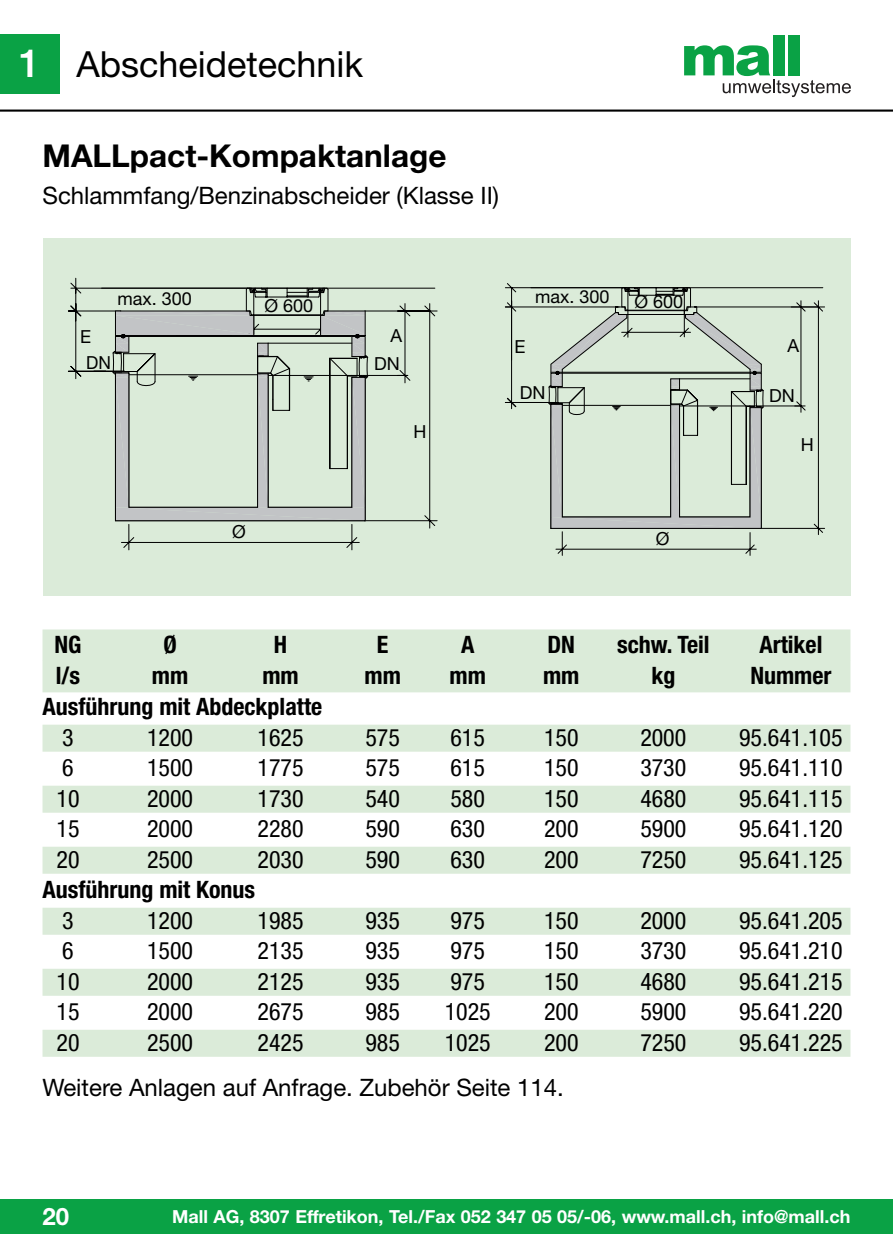
<style>
.page{position:relative;width:893px;height:1259px;background:#fff}
.page>*{position:absolute;margin:0;border:0;box-sizing:border-box;transform-origin:0 0}
.t1{font:36px "Helvetica Neue";color:#000}
.t2{font:700 31.5px "Helvetica Neue";color:#000}
.t3{font:condensed 24px "Helvetica Neue";color:#000}
.t4{font:700 condensed 24px/30.6px "Helvetica Neue";color:#000}
.t5{font:24px "Helvetica Neue";color:#000}
.t6{font:700 24px "Helvetica Neue";color:#fff}
.t7{font:700 18px "Helvetica Neue";color:#fff}
.t8{font:18px "Helvetica Neue";color:#000}
.t9{font:18px "Helvetica Neue";color:#000;scale:.96 1}
.s1{font-weight:500;font-size:39px;color:#fff}
.s2{font-weight:400}
</style>
<div class="page">
<div style="left:0;top:34px;width:60px;height:60px;background:#0aa245"></div>
<hr style="left:0;top:110px;width:893px;height:2px;background:#000">
<div style="left:0;top:1199px;width:893px;height:34px;background:#0aa245"></div>
<div style="left:773px;top:35px;width:11px;height:40px;background:#0aa245"></div>
<div style="left:789px;top:35px;width:11px;height:40px;background:#0aa245"></div>
<svg style="left:684px;top:45px;width:167px;height:52px"></svg>
<div style="left:43px;top:629px;width:807px;height:32px;background:#dbebd9"></div>
<div style="left:43px;top:661px;width:807px;height:31px;background:#dbebd9"></div>
<div style="left:43px;top:724px;width:807px;height:27px;background:#dbebd9"></div>
<div style="left:43px;top:785px;width:807px;height:27px;background:#dbebd9"></div>
<div style="left:43px;top:846px;width:807px;height:27px;background:#dbebd9"></div>
<div style="left:43px;top:907px;width:807px;height:27px;background:#dbebd9"></div>
<div style="left:43px;top:968px;width:807px;height:27px;background:#dbebd9"></div>
<div style="left:43px;top:1029px;width:807px;height:27px;background:#dbebd9"></div>
<div style="left:43px;top:238px;width:807px;height:357px;background:#dbebd9"></div>
<svg style="left:68px;top:278px;width:370px;height:273px"></svg>
<hr style="left:102px;top:288px;width:333px;height:1px;background:#000">
<svg style="left:111px;top:287px;width:258px;height:234px"></svg>
<svg style="left:555px;top:306px;width:270px;height:250px"></svg>
<hr style="left:531px;top:287px;width:292px;height:1px;background:#000">
<svg style="left:504px;top:283px;width:315px;height:246px"></svg>
<p class="t1" style="left:19px;top:52px;width:346px"><span class="s1">1</span> Abscheidetechnik</p>
<p class="t2" style="left:43px;top:145px;width:405px">MALLpact-Kompaktanlage</p>
<p class="t5" style="left:43px;top:187px;width:458px">Schlammfang/Benzinabscheider (Klasse II)</p>
<p class="t8" style="left:80px;top:330px;width:12px">E</p>
<p class="t9" style="left:86px;top:356px;width:27px">DN</p>
<p class="t8" style="left:535px;top:290px;width:76px">max. 300</p>
<p class="t8" style="left:117px;top:292px;width:76px">max. 300</p>
<p class="t8" style="left:635px;top:295px;width:50px">Ø 600</p>
<p class="t8" style="left:390px;top:329px;width:13px">A</p>
<p class="t8" style="left:264px;top:299px;width:50px">Ø 600</p>
<p class="t8" style="left:515px;top:340px;width:12px">E</p>
<p class="t8" style="left:520px;top:386px;width:27px">DN</p>
<p class="t8" style="left:374px;top:357px;width:27px">DN</p>
<p class="t8" style="left:413px;top:425px;width:14px">H</p>
<p class="t8" style="left:232px;top:525px;width:15px">Ø</p>
<p class="t8" style="left:656px;top:532px;width:15px">Ø</p>
<p class="t8" style="left:787px;top:339px;width:13px">A</p>
<p class="t8" style="left:769px;top:389px;width:27px">DN</p>
<p class="t8" style="left:801px;top:438px;width:14px">H</p>
<p class="t4" style="left:54px;top:631px;width:29px">NG</p>
<p class="t4" style="left:163px;top:631px;width:15px">Ø</p>
<p class="t4" style="left:274px;top:631px;width:15px">H</p>
<p class="t4" style="left:377px;top:631px;width:13px">E</p>
<p class="t4" style="left:461px;top:631px;width:15px">A</p>
<p class="t4" style="left:547px;top:631px;width:29px">DN</p>
<p class="t4" style="left:617px;top:631px;width:94px">schw. Teil</p>
<p class="t4" style="left:759px;top:631px;width:65px">Artikel</p>
<p class="t4" style="left:56px;top:662px;width:26px">l/s</p>
<p class="t4" style="left:152px;top:662px;width:38px">mm</p>
<p class="t4" style="left:262px;top:662px;width:38px">mm</p>
<p class="t4" style="left:365px;top:662px;width:38px">mm</p>
<p class="t4" style="left:450px;top:662px;width:38px">mm</p>
<p class="t4" style="left:543px;top:662px;width:38px">mm</p>
<p class="t4" style="left:651px;top:662px;width:25px">kg</p>
<p class="t4" style="left:750px;top:662px;width:83px">Nummer</p>
<p class="t4" style="left:62px;top:693px;width:261px;text-indent:-20px">Ausführung mit Abdeckplatte<br><span class="s2">3</span></p>
<p class="t3" style="left:147px;top:728px;width:48px">1200</p>
<p class="t3" style="left:258px;top:728px;width:48px">1625</p>
<p class="t3" style="left:365px;top:728px;width:36px">575</p>
<p class="t3" style="left:450px;top:728px;width:36px">615</p>
<p class="t3" style="left:544px;top:728px;width:36px">150</p>
<p class="t3" style="left:640px;top:728px;width:48px">2000</p>
<p class="t3" style="left:739px;top:728px;width:105px">95.641.105</p>
<p class="t3" style="left:62px;top:759px;width:13px">6</p>
<p class="t3" style="left:147px;top:759px;width:48px">1500</p>
<p class="t3" style="left:258px;top:759px;width:48px">1775</p>
<p class="t3" style="left:365px;top:759px;width:36px">575</p>
<p class="t3" style="left:450px;top:759px;width:36px">615</p>
<p class="t3" style="left:544px;top:759px;width:36px">150</p>
<p class="t3" style="left:640px;top:759px;width:48px">3730</p>
<p class="t3" style="left:739px;top:759px;width:105px">95.641.110</p>
<p class="t3" style="left:57px;top:789px;width:25px">10</p>
<p class="t3" style="left:147px;top:789px;width:48px">2000</p>
<p class="t3" style="left:258px;top:789px;width:48px">1730</p>
<p class="t3" style="left:365px;top:789px;width:36px">540</p>
<p class="t3" style="left:450px;top:789px;width:36px">580</p>
<p class="t3" style="left:544px;top:789px;width:36px">150</p>
<p class="t3" style="left:640px;top:789px;width:48px">4680</p>
<p class="t3" style="left:739px;top:789px;width:105px">95.641.115</p>
<p class="t3" style="left:57px;top:820px;width:25px">15</p>
<p class="t3" style="left:147px;top:820px;width:48px">2000</p>
<p class="t3" style="left:258px;top:820px;width:48px">2280</p>
<p class="t3" style="left:365px;top:820px;width:36px">590</p>
<p class="t3" style="left:450px;top:820px;width:36px">630</p>
<p class="t3" style="left:544px;top:820px;width:36px">200</p>
<p class="t3" style="left:640px;top:820px;width:48px">5900</p>
<p class="t3" style="left:739px;top:820px;width:105px">95.641.120</p>
<p class="t3" style="left:57px;top:850px;width:25px">20</p>
<p class="t3" style="left:147px;top:850px;width:48px">2500</p>
<p class="t3" style="left:258px;top:850px;width:48px">2030</p>
<p class="t3" style="left:365px;top:850px;width:36px">590</p>
<p class="t3" style="left:450px;top:850px;width:36px">630</p>
<p class="t3" style="left:544px;top:850px;width:36px">200</p>
<p class="t3" style="left:640px;top:850px;width:48px">7250</p>
<p class="t3" style="left:739px;top:850px;width:105px">95.641.125</p>
<p class="t4" style="left:62px;top:876px;width:194px;text-indent:-20px">Ausführung mit Konus<br><span class="s2">3</span></p>
<p class="t3" style="left:147px;top:911px;width:48px">1200</p>
<p class="t3" style="left:258px;top:911px;width:48px">1985</p>
<p class="t3" style="left:365px;top:911px;width:36px">935</p>
<p class="t3" style="left:450px;top:911px;width:36px">975</p>
<p class="t3" style="left:544px;top:911px;width:36px">150</p>
<p class="t3" style="left:640px;top:911px;width:48px">2000</p>
<p class="t3" style="left:739px;top:911px;width:105px">95.641.205</p>
<p class="t3" style="left:62px;top:942px;width:13px">6</p>
<p class="t3" style="left:147px;top:942px;width:48px">1500</p>
<p class="t3" style="left:258px;top:942px;width:48px">2135</p>
<p class="t3" style="left:365px;top:942px;width:36px">935</p>
<p class="t3" style="left:450px;top:942px;width:36px">975</p>
<p class="t3" style="left:544px;top:942px;width:36px">150</p>
<p class="t3" style="left:640px;top:942px;width:48px">3730</p>
<p class="t3" style="left:739px;top:942px;width:105px">95.641.210</p>
<p class="t3" style="left:57px;top:972px;width:25px">10</p>
<p class="t3" style="left:147px;top:972px;width:48px">2000</p>
<p class="t3" style="left:258px;top:972px;width:48px">2125</p>
<p class="t3" style="left:365px;top:972px;width:36px">935</p>
<p class="t3" style="left:450px;top:972px;width:36px">975</p>
<p class="t3" style="left:544px;top:972px;width:36px">150</p>
<p class="t3" style="left:640px;top:972px;width:48px">4680</p>
<p class="t3" style="left:739px;top:972px;width:105px">95.641.215</p>
<p class="t3" style="left:57px;top:1003px;width:25px">15</p>
<p class="t3" style="left:147px;top:1003px;width:48px">2000</p>
<p class="t3" style="left:258px;top:1003px;width:48px">2675</p>
<p class="t3" style="left:365px;top:1003px;width:36px">985</p>
<p class="t3" style="left:445px;top:1003px;width:48px">1025</p>
<p class="t3" style="left:544px;top:1003px;width:36px">200</p>
<p class="t3" style="left:640px;top:1003px;width:48px">5900</p>
<p class="t3" style="left:739px;top:1003px;width:105px">95.641.220</p>
<p class="t3" style="left:57px;top:1033px;width:25px">20</p>
<p class="t3" style="left:147px;top:1033px;width:48px">2500</p>
<p class="t3" style="left:258px;top:1033px;width:48px">2425</p>
<p class="t3" style="left:365px;top:1033px;width:36px">985</p>
<p class="t3" style="left:445px;top:1033px;width:48px">1025</p>
<p class="t3" style="left:544px;top:1033px;width:36px">200</p>
<p class="t3" style="left:640px;top:1033px;width:48px">7250</p>
<p class="t3" style="left:739px;top:1033px;width:105px">95.641.225</p>
<p class="t5" style="left:43px;top:1079px;width:523px">Weitere Anlagen auf Anfrage. Zubehör Seite 114.</p>
<p class="t6" style="left:43px;top:1207px;width:28px">20</p>
<p class="t7" style="left:172px;top:1210px;width:680px">Mall AG, 8307 Effretikon, Tel./Fax 052 347 05 05/-06, www.mall.ch, info@mall.ch</p>
</div>
